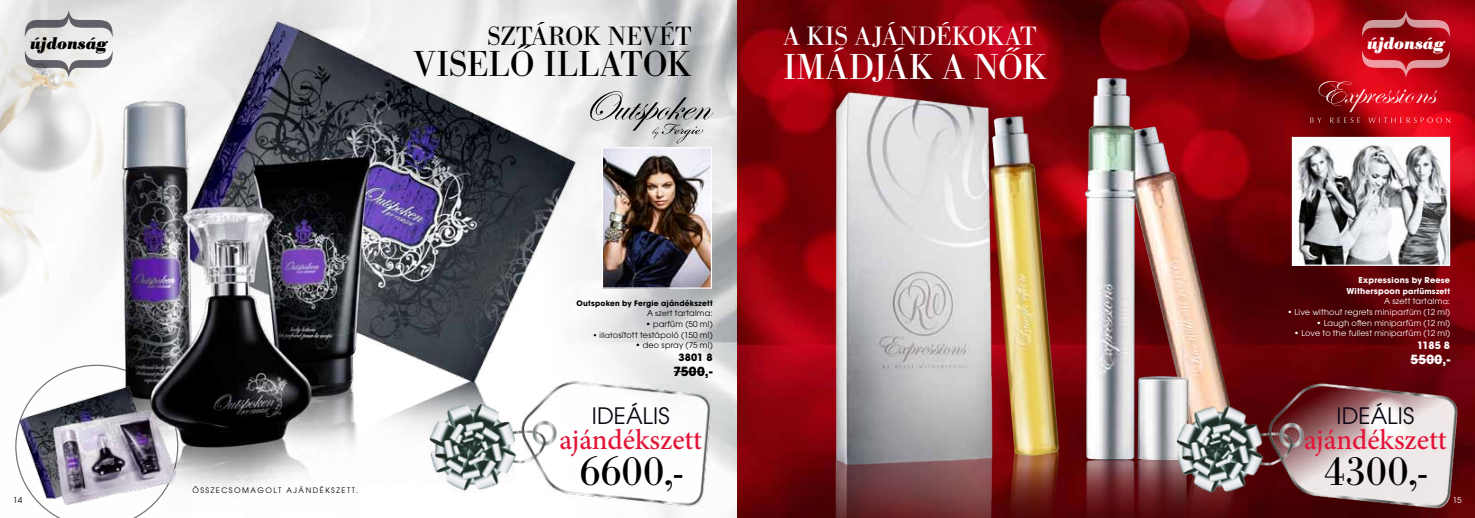
<style>
.page{position:relative;width:1475px;height:518px;background:#fff}
.page>*{position:absolute;margin:0;border:0;box-sizing:border-box;transform-origin:0 0}
.t1{font:42.5px "Bodoni Ant";letter-spacing:-.005em;color:#000}
.t2{font:37.5px "Bodoni Ant";color:#000}
.t3{font:37.5px "Bodoni Ant";letter-spacing:-.01em;color:#fff}
.t4{font:500 28.75px "Minion Pro";color:#e31337}
.t5{font:27.5px "Bodoni Ant";letter-spacing:-.005em;color:#fff}
.t6{font:27.5px "Bodoni Ant";letter-spacing:.005em;color:#000}
.t7{font:22.5px "ITC Avant Garde Got Boo";letter-spacing:.005em;color:#090712}
.t8{font:italic 700 17.5px "Bodoni Ant";letter-spacing:-.005em;color:#000}
.t9{font:italic 700 17.5px "Bodoni Ant";letter-spacing:-.005em;color:#fff}
.t10{font:700 12.5px "ITC Avant Garde Got";color:#000}
.t11{font:700 12.5px "ITC Avant Garde Got";color:#fff}
.t12{font:700 10px "ITC Avant Garde Got";color:#000}
.t13{font:700 10px "ITC Avant Garde Got";color:#fff}
.t14{font:8.12px "ITC Avant Garde Got Boo";letter-spacing:.03em;color:#fff}
.t15{font:8.12px "ITC Avant Garde Got Boo";letter-spacing:.03em;color:#000}
.t16{font:700 8.12px "ITC Avant Garde Got";letter-spacing:.025em;color:#fff}
.t17{font:700 7.5px "ITC Avant Garde Got";letter-spacing:.025em;color:#000}
.t18{font:7.5px "ITC Avant Garde Got Boo";letter-spacing:.2em;color:#000}
.t19{font:700 7.5px "ITC Avant Garde Got";letter-spacing:.03em;color:#fff}
.s1{font-size:7.5px}
.s2{font-size:8.12px}
</style>
<div class="page">
<svg style="left:15px;top:419px;width:5px;height:55px"></svg>
<img style="left:159px;top:0;width:1315px;height:517px">
<img style="left:39px;top:21px;width:716px;height:496px">
<svg style="left:589px;top:91px;width:124px;height:52px;background:#bfc0c0"></svg>
<img style="left:1084px;top:78px;width:156px;height:379px">
<img style="left:759px;top:44px;width:304px;height:473px">
<img style="left:0;top:0;width:159px;height:386px">
<img style="left:1084px;top:457px;width:56px;height:60px">
<img style="left:990px;top:456px;width:69px;height:61px">
<img style="left:990px;top:116px;width:69px;height:340px">
<img style="left:393px;top:268px;width:355px;height:249px">
<img style="left:1140px;top:270px;width:334px;height:247px">
<img style="left:1293px;top:139px;width:154px;height:124px">
<div style="left:1291px;top:137px;width:158px;height:128px;border:1px solid #fff"></div>
<img style="left:603px;top:149px;width:107px;height:137px">
<div style="left:601px;top:147px;width:111px;height:141px;border:1px solid #fff"></div>
<img style="left:20px;top:386px;width:156px;height:118px">
<hr style="left:673px;top:371px;width:31px;height:1px;background:#000">
<hr style="left:1410px;top:359px;width:32px;height:1px;background:#fff">
<svg style="left:24px;top:51px;width:89px;height:26px"></svg>
<svg style="left:25px;top:11px;width:88px;height:26px;background:#bdbcbe"></svg>
<svg style="left:1309px;top:51px;width:140px;height:72px;background:#c01a25"></svg>
<svg style="left:1361px;top:11px;width:88px;height:26px;background:#a32d34"></svg>
<h3 class="t6" style="left:487px;top:21px;width:205px">SZTÁROK NEVÉT</h3>
<h2 class="t2" style="left:413px;top:43px;width:279px">VISELŐ ILLATOK</h2>
<h3 class="t5" style="left:783px;top:21px;width:254px">A KIS AJÁNDÉKOKAT</h3>
<h2 class="t3" style="left:783px;top:46px;width:264px">IMÁDJÁK A NŐK</h2>
<h3 class="t8" style="left:30px;top:33px;width:79px">újdonság</h3>
<h3 class="t9" style="left:1366px;top:33px;width:79px">újdonság</h3>
<p class="t18" style="left:192px;top:485px;width:167px">Összecsomagol t ajándékszett.</p>
<p class="t17" style="left:576px;top:298px;width:137px">Outspoken by Fergie ajándékszett</p>
<p class="t15" style="left:647px;top:308px;width:67px">A <span class="s1">s</span>z<span class="s1">et</span>t tartalma:</p>
<p class="t15" style="left:645px;top:319px;width:68px">• parfüm (50 ml)</p>
<p class="t15" style="left:592px;top:329px;width:121px"><span class="s1">• illat</span>osított testápoló (150 ml)</p>
<p class="t15" style="left:635px;top:340px;width:79px">• deo spray (75 ml)</p>
<p class="t12" style="left:678px;top:350px;width:36px">3801 8</p>
<h3 class="t10" style="left:673px;top:363px;width:41px">7500,-</h3>
<h3 class="t7" style="left:592px;top:401px;width:79px">Ideális</h3>
<h3 class="t4" style="left:559px;top:419px;width:144px">ajándékszett</h3>
<h1 class="t1" style="left:579px;top:447px;width:104px">6600,-</h1>
<p class="t16" style="left:1358px;top:275px;width:93px">Expressions by Ree<span class="s1">s</span>e</p>
<p class="t19" style="left:1345px;top:286px;width:105px"><span class="s2">With</span>e<span class="s2">rspoon</span> parfümszett</p>
<p class="t14" style="left:1383px;top:296px;width:68px">A szett tartalm<span class="s1">a</span>:</p>
<p class="t14" style="left:1287px;top:307px;width:164px">• Live without regrets miniparf<span class="s1">ü</span>m (12 ml)</p>
<p class="t14" style="left:1316px;top:317px;width:135px">• Laugh often miniparfüm (12 ml)</p>
<p class="t14" style="left:1293px;top:328px;width:157px">• Love to the fullest miniparfüm (12 ml)</p>
<p class="t13" style="left:1416px;top:338px;width:34px">1185 8</p>
<h3 class="t11" style="left:1410px;top:351px;width:41px">5500,-</h3>
<h3 class="t7" style="left:1336px;top:401px;width:79px">Ideális</h3>
<h3 class="t4" style="left:1303px;top:419px;width:144px">ajándékszett</h3>
<h1 class="t1" style="left:1323px;top:447px;width:104px">4300,-</h1>
<p class="t15" style="left:13px;top:494px;width:11px">14</p>
<p class="t14" style="left:1452px;top:494px;width:11px">15</p>
</div>
